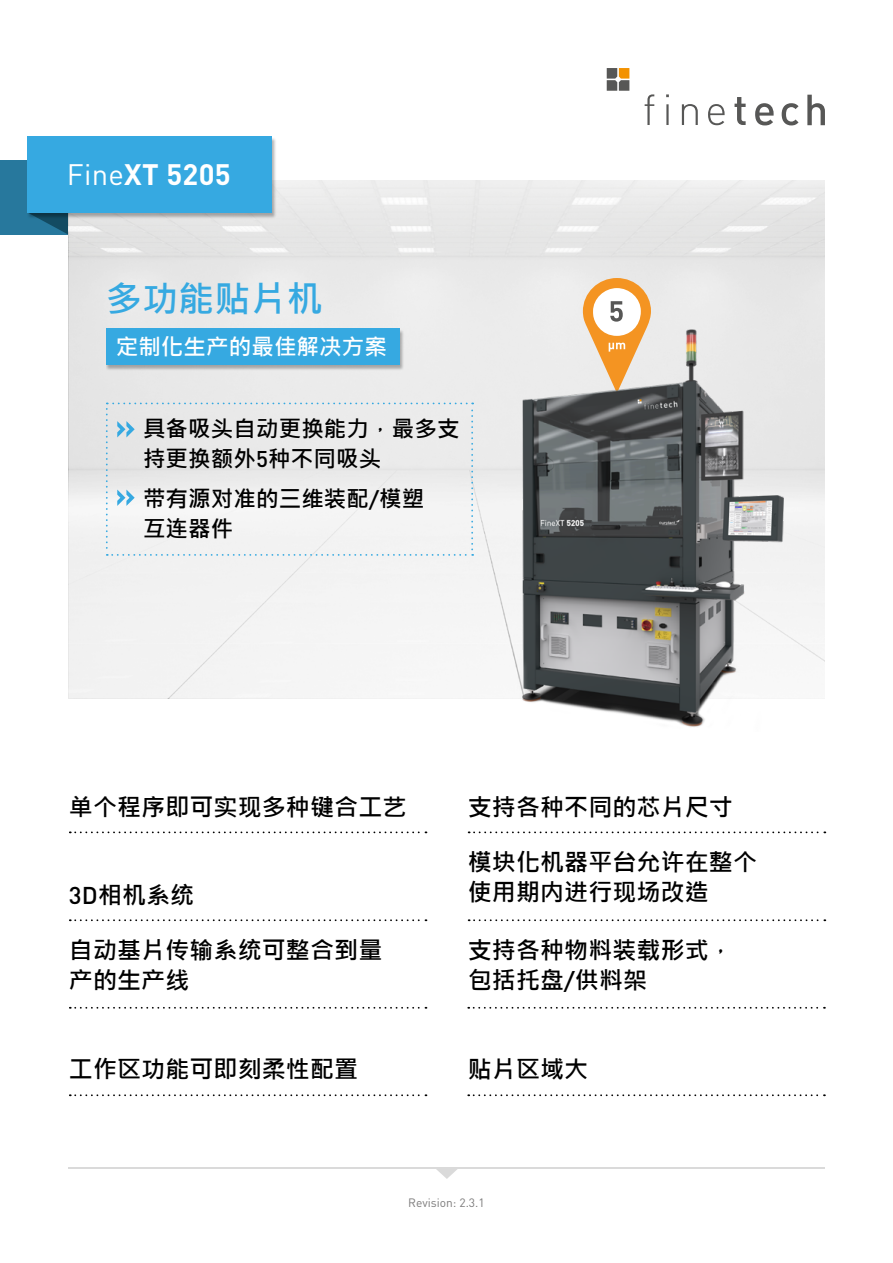
<style>
.page{position:relative;width:893px;height:1263px;background:#fff}
.page>*{position:absolute;margin:0;border:0;box-sizing:border-box;transform-origin:0 0}
.t1{font:36px "Microsoft Jheng Hei UI Bold";letter-spacing:.005em;color:#36a9e1}
.t2{font:700 29.25px "DIN Pro";letter-spacing:.01em;color:#fff}
.t3{font:24px/30px "Microsoft Jheng Hei UI Bold";letter-spacing:.005em;color:#000}
.t4{font:22.5px/30px "Microsoft Jheng Hei UI Bold";letter-spacing:.005em;color:#000}
.t5{font:22.5px "Microsoft Jheng Hei UI Bold";letter-spacing:.005em;color:#fff}
.t6{font:12px "DIN Pro";color:#7c7b7b}
.s1{font-weight:400}
.s2{font-family:"DIN Pro";font-weight:500}
</style>
<div class="page">
<svg style="left:70px;top:831px;width:356px;height:2px"></svg>
<svg style="left:70px;top:919px;width:356px;height:2px"></svg>
<svg style="left:70px;top:1007px;width:356px;height:2px"></svg>
<svg style="left:70px;top:1094px;width:356px;height:2px"></svg>
<svg style="left:469px;top:919px;width:356px;height:2px"></svg>
<svg style="left:469px;top:831px;width:356px;height:2px"></svg>
<svg style="left:468px;top:1007px;width:357px;height:2px"></svg>
<svg style="left:468px;top:1094px;width:357px;height:2px"></svg>
<div style="left:0;top:161px;width:69px;height:74px;background:#27789d"></div>
<svg style="left:40px;top:219px;width:29px;height:16px"></svg>
<div style="left:69px;top:181px;width:756px;height:517px;background:#ececec"></div>
<svg style="left:583px;top:278px;width:68px;height:45px"></svg>
<div style="left:28px;top:137px;width:249px;height:82px;background:#000;opacity:.3"></div>
<div style="left:28px;top:136px;width:244px;height:77px;background:#36a9e1"></div>
<img style="left:517px;top:323px;width:270px;height:404px">
<hr style="left:68px;top:1167px;width:757px;height:2px;background:#dadada">
<svg style="left:436px;top:1169px;width:21px;height:10px"></svg>
<svg style="left:645px;top:94px;width:9px;height:31px"></svg>
<hr style="left:666px;top:104px;width:3px;height:21px;background:#575756">
<svg style="left:682px;top:104px;width:16px;height:21px"></svg>
<svg style="left:708px;top:104px;width:17px;height:21px"></svg>
<svg style="left:734px;top:97px;width:12px;height:28px"></svg>
<svg style="left:755px;top:103px;width:19px;height:22px"></svg>
<svg style="left:782px;top:103px;width:16px;height:22px"></svg>
<svg style="left:807px;top:95px;width:18px;height:30px"></svg>
<svg style="left:607px;top:68px;width:22px;height:23px"></svg>
<div style="left:106px;top:329px;width:298px;height:42px;background:#000;opacity:.3"></div>
<div style="left:106px;top:328px;width:294px;height:36px;background:#36a9e1"></div>
<svg style="left:106px;top:403px;width:367px;height:153px"></svg>
<p class="t2" style="left:67px;top:155px;width:165px"><span class="s1">Fine</span>XT 5205</p>
<h1 class="t1" style="left:106px;top:276px;width:218px">多功能贴片机</h1>
<p class="t5" style="left:116px;top:332px;width:273px">定制化生产的最佳解决方案</p>
<p class="t4" style="left:143px;top:414px;width:318px">具备吸头自动更换能力，最多支持更换额外<span class="s2">5</span>种不同吸头</p>
<p class="t4" style="left:143px;top:484px;width:283px">带有源对准的三维装配/模塑互连器件</p>
<p class="t3" style="left:69px;top:792px;width:339px">单个程序即可实现多种键合工艺</p>
<p class="t3" style="left:468px;top:792px;width:267px">支持各种不同的芯片尺寸</p>
<p class="t3" style="left:69px;top:880px;width:127px"><span class="s2">3D</span>相机系统</p>
<p class="t3" style="left:468px;top:847px;width:291px">模块化机器平台允许在整个使用期内进行现场改造</p>
<p class="t3" style="left:69px;top:935px;width:315px">自动基片传输系统可整合到量产的生产线</p>
<p class="t3" style="left:468px;top:935px;width:267px">支持各种物料装载形式，包括托盘/供料架</p>
<p class="t3" style="left:69px;top:1054px;width:291px">工作区功能可即刻柔性配置</p>
<p class="t3" style="left:468px;top:1054px;width:122px">贴片区域大</p>
<p class="t6" style="left:408px;top:1195px;width:78px">Revision: 2.3.1</p>
</div>
